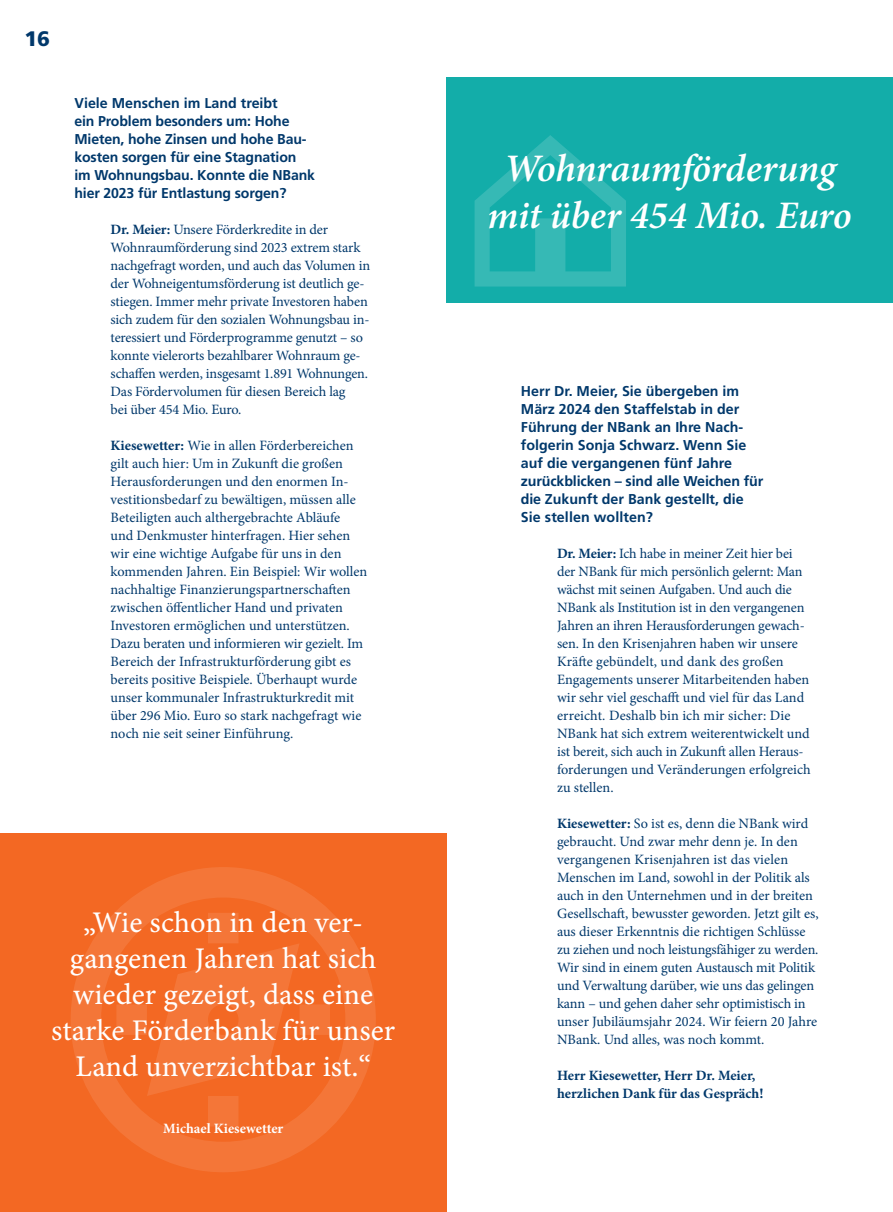
<style>
.page{position:relative;width:893px;height:1212px;background:#fff}
.page>*{position:absolute;margin:0;border:0;box-sizing:border-box;transform-origin:0 0}
.t1{font:italic 600 39px/46.8px "Minion Pro";letter-spacing:-.01em;color:#fff;text-align:center}
.t2{font:30px/36px "Minion Pro Capt";color:#fff;text-align:center}
.t3{font:900 21px "Frutiger LT Std";color:#01386b}
.t4{font:14.25px/18px "Minion Pro";letter-spacing:-.005em;color:#01386b}
.t5{font:700 14.25px/18px "Frutiger LT Std";color:#01386b}
.t6{font:700 14.25px/18px "Minion Pro";color:#01386b}
.t7{font:700 14.25px "Minion Pro";color:#fff}
.s1{font-weight:700}
</style>
<div class="page">
<div style="left:446px;top:78px;width:447px;height:225px;background:#13ada9"></div>
<svg style="left:475px;top:135px;width:151px;height:152px"></svg>
<div style="left:0;top:833px;width:446px;height:379px;background:#f36823"></div>
<svg style="left:71px;top:867px;width:305px;height:305px"></svg>
<h3 class="t3" style="left:24px;top:26px;width:27px">16</h3>
<p class="t5" style="left:74px;top:94px;width:242px">Viele Menschen im Land treibt<br>ein Problem besonders um: Hohe<br>Mieten, hohe Zinsen und hohe Bau&shy;kosten sorgen für eine Stagnation im Wohnungsbau. Konnte die NBank hier 2023 für Entlastung sorgen?</p>
<p class="t4" style="left:111px;top:221px;width:261px"><span class="s1">Dr. Meier:</span> Unsere Förderkredite in der Wohnraumförderung sind 2023 extrem stark nachgefragt worden, und auch das Volumen in der Wohneigentumsförderung ist deutlich ge&shy;stiegen. Immer mehr private Investoren haben sich zudem für den sozialen Wohnungsbau in&shy;teressiert und Förderprogramme genutzt – so konnte vielerorts bezahlbarer Wohnraum ge&shy;schaffen werden, insgesamt 1.891 Wohnungen.<br>Das Fördervolumen für diesen Bereich lag<br>bei über 454 Mio. Euro.</p>
<p class="t4" style="left:111px;top:437px;width:258px"><span class="s1">Kiesewetter:</span> Wie in allen Förderbereichen gilt auch hier: Um in Zukunft die großen Herausforderungen und den enormen In&shy;vestitionsbedarf zu bewältigen, müssen alle Beteiligten auch althergebrachte Abläufe<br>und Denkmuster hinterfragen. Hier sehen wir eine wichtige Aufgabe für uns in den kommenden Jahren. Ein Beispiel: Wir wollen nachhaltige Finanzierungspartnerschaften zwischen öffentlicher Hand und privaten Investoren ermöglichen und unterstützen.<br>Dazu beraten und informieren wir gezielt. Im Bereich der Infrastrukturförderung gibt es bereits positive Beispiele. Überhaupt wurde unser kommunaler Infrastrukturkredit mit über 296 Mio. Euro so stark nachgefragt wie noch nie seit seiner Einführung.</p>
<h2 class="t2" style="left:51px;top:904px;width:346px">„Wie schon in den ver&shy;gangenen Jahren hat sich wieder gezeigt, dass eine starke Förderbank für unser<br>Land unverzichtbar ist.“</h2>
<p class="t7" style="left:163px;top:1119px;width:122px">Michael Kiesewetter</p>
<h1 class="t1" style="left:488px;top:145px;width:366px">Wohnraumförderung mit über 454 Mio. Euro</h1>
<p class="t5" style="left:521px;top:382px;width:244px">Herr Dr. Meier, Sie übergeben im<br>März 2024 den Staffelstab in der<br>Führung der NBank an Ihre Nach&shy;folgerin Sonja Schwarz. Wenn Sie auf die vergangenen fünf Jahre zurückblicken – sind alle Weichen für die Zukunft der Bank gestellt, die<br>Sie stellen wollten?</p>
<p class="t4" style="left:557px;top:545px;width:255px"><span class="s1">Dr. Meier:</span> Ich habe in meiner Zeit hier bei der NBank für mich persönlich gelernt: Man wächst mit seinen Aufgaben. Und auch die NBank als Institution ist in den vergangenen Jahren an ihren Herausforderungen gewach&shy;sen. In den Krisenjahren haben wir unsere Kräfte gebündelt, und dank des großen Engagements unserer Mitarbeitenden haben wir sehr viel geschafft und viel für das Land erreicht. Deshalb bin ich mir sicher: Die NBank hat sich extrem weiterentwickelt und ist bereit, sich auch in Zukunft allen Heraus&shy;forderungen und Veränderungen erfolgreich zu stellen.</p>
<p class="t4" style="left:557px;top:814px;width:263px"><span class="s1">Kiesewetter:</span> So ist es, denn die NBank wird gebraucht. Und zwar mehr denn je. In den vergangenen Krisenjahren ist das vielen Menschen im Land, sowohl in der Politik als auch in den Unternehmen und in der breiten Gesellschaft, bewusster geworden. Jetzt gilt es, aus dieser Erkenntnis die richtigen Schlüsse zu ziehen und noch leistungsfähiger zu werden.<br>Wir sind in einem guten Austausch mit Politik und Verwaltung darüber, wie uns das gelingen kann – und gehen daher sehr optimistisch in unser Jubiläumsjahr 2024. Wir feiern 20 Jahre NBank. Und alles, was noch kommt.</p>
<p class="t6" style="left:557px;top:1066px;width:208px">Herr Kiesewetter, Herr Dr. Meier, herzlichen Dank für das Gespräch!</p>
</div>
